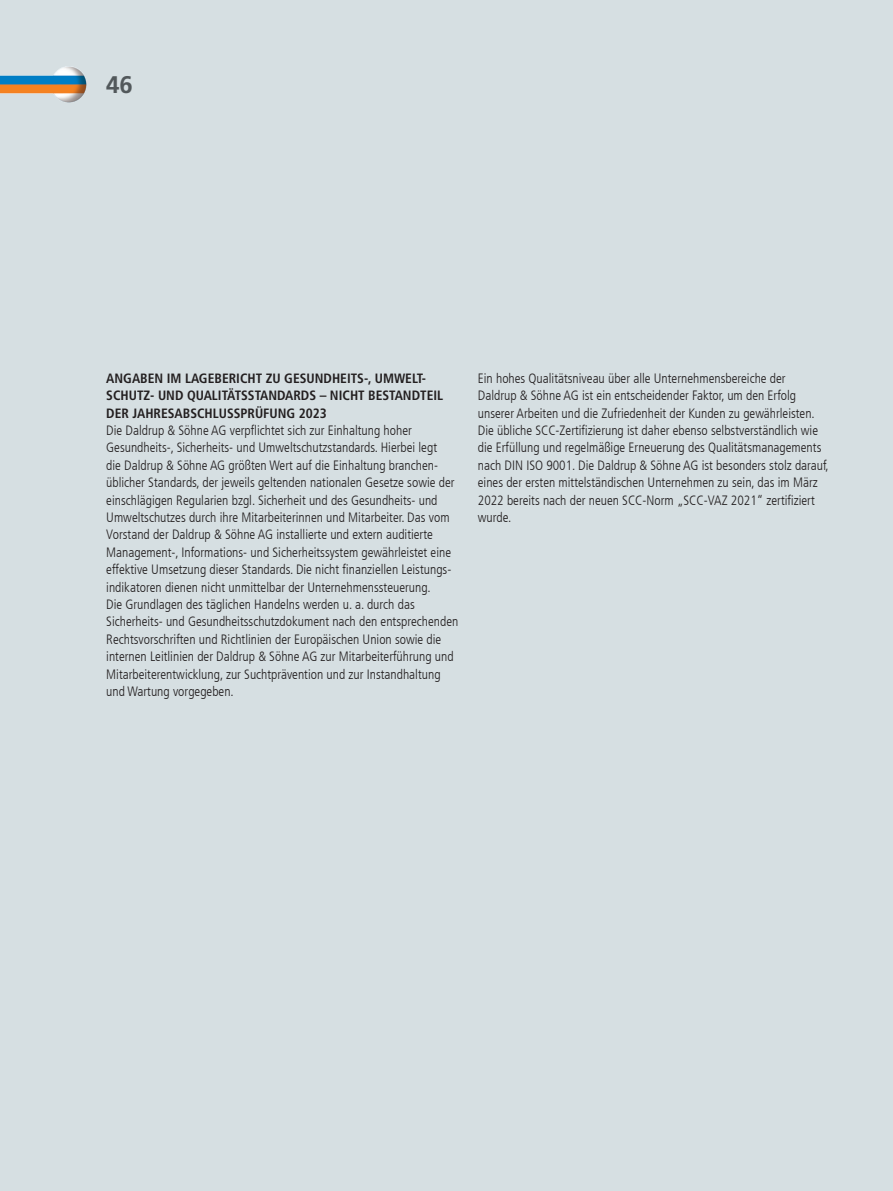
<style>
.page{position:relative;width:893px;height:1191px;background:#d6dfe2}
.page>*{position:absolute;margin:0;border:0;box-sizing:border-box;transform-origin:0 0}
.t1{font:700 24px "Frutiger LT Com";color:#52585b}
.t2{font:300 condensed 13.5px/17.4px "Frutiger LT Com";color:#231f20}
.t3{font:700 condensed 13.5px/17.4px "Frutiger LT Com";color:#231f20}
</style>
<div class="page">
<img style="left:0;top:66px;width:87px;height:37px">
<h1 class="t1" style="left:106px;top:70px;width:28px">46</h1>
<p class="t3" style="left:106px;top:369px;width:338px">ANGABEN IM LAGEBERICHT ZU GESUNDHEITS-, UMWELT-<br>SCHUTZ- UND QUALITÄTSSTANDARDS – NICHT BESTANDTEIL<br>DER JAHRESABSCHLUSSPRÜFUNG 2023</p>
<p class="t2" style="left:106px;top:422px;width:354px">Die Daldrup &amp; Söhne AG verpflichtet sich zur Einhaltung hoher Gesundheits-, Sicherheits- und Umweltschutzstandards. Hierbei legt<br>die Daldrup &amp; Söhne AG größten Wert auf die Einhaltung branchen&shy;üblicher Standards, der jeweils geltenden nationalen Gesetze sowie der einschlägigen Regularien bzgl. Sicherheit und des Gesundheits- und Umweltschutzes durch ihre Mitarbeiterinnen und Mitarbeiter. Das vom Vorstand der Daldrup &amp; Söhne AG installierte und extern auditierte Management-, Informations- und Sicherheitssystem gewährleistet eine effektive Umsetzung dieser Standards. Die nicht finanziellen Leistungs&shy;indikatoren dienen nicht unmittelbar der Unternehmenssteuerung.<br>Die Grundlagen des täglichen Handelns werden u. a. durch das Sicherheits- und Gesundheitsschutzdokument nach den entsprechenden Rechtsvorschriften und Richtlinien der Europäischen Union sowie die internen Leitlinien der Daldrup &amp; Söhne AG zur Mitarbeiterführung und Mitarbeiterentwicklung, zur Suchtprävention und zur Instandhaltung und Wartung vorgegeben.</p>
<p class="t2" style="left:478px;top:369px;width:352px">Ein hohes Qualitätsniveau über alle Unternehmensbereiche der<br>Daldrup &amp; Söhne AG ist ein entscheidender Faktor, um den Erfolg unserer Arbeiten und die Zufriedenheit der Kunden zu gewährleisten.<br>Die übliche SCC-Zertifizierung ist daher ebenso selbstverständlich wie die Erfüllung und regelmäßige Erneuerung des Qualitätsmanagements nach DIN ISO 9001. Die Daldrup &amp; Söhne AG ist besonders stolz darauf, eines der ersten mittelständischen Unternehmen zu sein, das im März 2022 bereits nach der neuen SCC-Norm „SCC-VAZ 2021“ zertifiziert wurde.</p>
</div>
